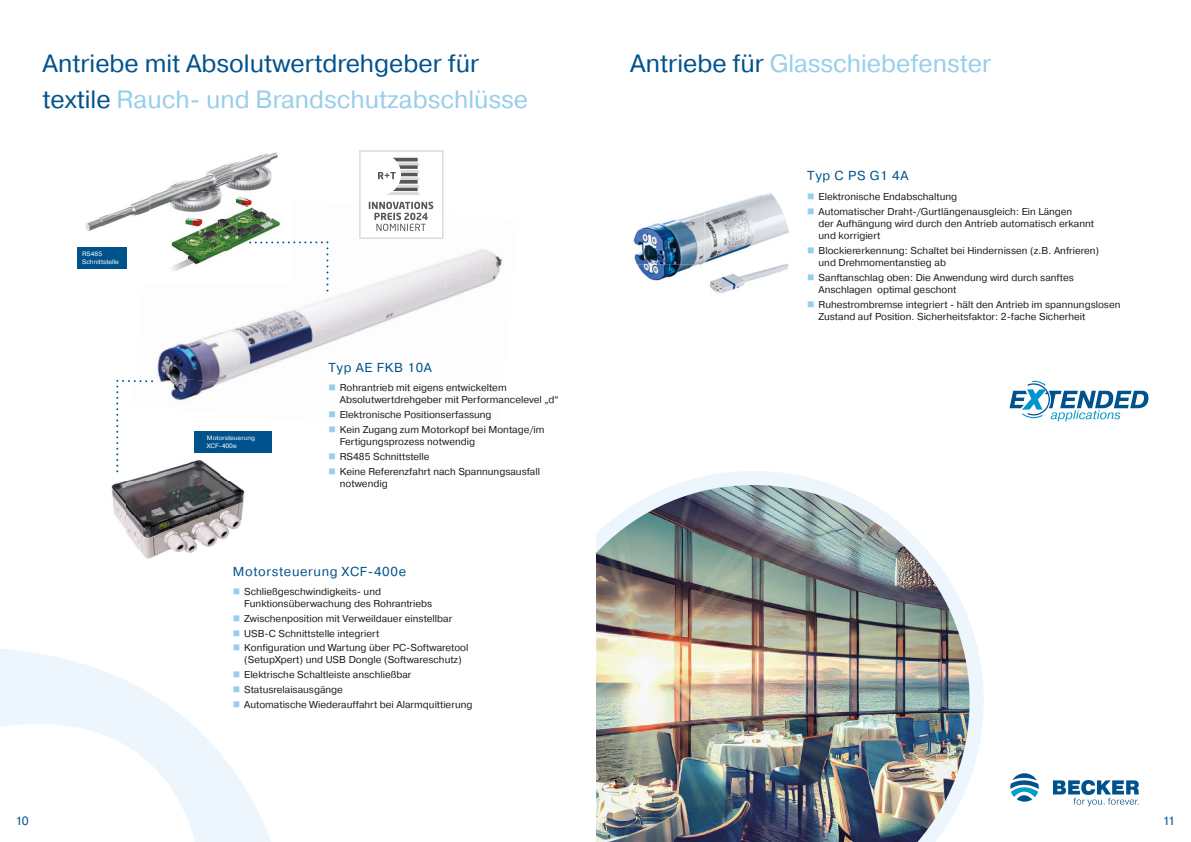
<style>
.page{position:relative;width:1191px;height:842px;background:#fff}
.page>*{position:absolute;margin:0;border:0;box-sizing:border-box;transform-origin:0 0}
.t1{font:25px/36px "Pragmatica";color:#00528d}
.t2{font:25px "Pragmatica";color:#96ceeb}
.t3{font:13px "Pragmatica";letter-spacing:.05em;color:#00538b}
.t4{font:12px "Pragmatica";color:#00538b}
.t5{font:10px/12px "Pragmatica";color:#1d1d1b}
.t6{font:6.3px/7.6px "Pragmatica";color:#fff}
.s1{color:#96ceeb}
.s2{color:#00528d}
</style>
<div class="page">
<svg style="left:1053px;top:780px;width:86px;height:26px"></svg>
<svg style="left:1010px;top:773px;width:28px;height:29px"></svg>
<svg style="left:0;top:649px;width:271px;height:193px"></svg>
<img style="left:468px;top:248px;width:34px;height:39px">
<img style="left:259px;top:265px;width:81px;height:56px">
<img style="left:340px;top:267px;width:106px;height:63px">
<img style="left:432px;top:277px;width:47px;height:53px">
<img style="left:157px;top:329px;width:77px;height:45px">
<img style="left:234px;top:321px;width:106px;height:53px">
<img style="left:334px;top:330px;width:29px;height:44px">
<img style="left:157px;top:374px;width:88px;height:26px">
<img style="left:196px;top:152px;width:82px;height:28px">
<img style="left:107px;top:180px;width:113px;height:35px">
<img style="left:220px;top:180px;width:51px;height:11px">
<img style="left:85px;top:215px;width:52px;height:16px">
<img style="left:149px;top:187px;width:83px;height:32px">
<img style="left:232px;top:196px;width:42px;height:23px">
<img style="left:171px;top:219px;width:109px;height:32px">
<img style="left:172px;top:251px;width:53px;height:21px">
<svg style="left:249px;top:241px;width:79px;height:51px"></svg>
<img style="left:111px;top:452px;width:141px;height:107px">
<div style="left:194px;top:431px;width:77px;height:21px;background:#00528d"></div>
<div style="left:77px;top:247px;width:50px;height:22px;background:#00528d"></div>
<img style="left:639px;top:195px;width:149px;height:35px">
<img style="left:633px;top:230px;width:156px;height:34px">
<img style="left:637px;top:264px;width:151px;height:29px">
<svg style="left:116px;top:380px;width:37px;height:92px"></svg>
<svg style="left:676px;top:471px;width:307px;height:309px"></svg>
<img style="left:596px;top:485px;width:373px;height:357px">
<svg style="left:1009px;top:381px;width:139px;height:40px"></svg>
<svg style="left:359px;top:150px;width:84px;height:89px"></svg>
<h1 class="t1" style="left:43px;top:46px;width:487px">Antriebe mit Absolutwertdrehgeber für textile <span class="s1">Rauch- und Brandschutzabschlüsse</span></h1>
<p class="t6" style="left:82px;top:250px;width:38px">RS485<br>Schnittstelle</p>
<p class="t6" style="left:207px;top:434px;width:50px">Motorsteuerung<br>XCF-400e</p>
<h2 class="t3" style="left:328px;top:360px;width:105px">Typ AE FKB 10A</h2>
<p class="t5" style="left:340px;top:382px;width:220px;text-indent:-11px"><span class="s1">■</span> Rohrantrieb mit eigens entwickeltem<br>Absolutwertdrehgeber mit Performancelevel „d“</p>
<p class="t5" style="left:328px;top:409px;width:165px"><span class="s1">■</span> Elektronische Positionserfassung</p>
<p class="t5" style="left:340px;top:424px;width:206px;text-indent:-11px"><span class="s1">■</span> Kein Zugang zum Motorkopf bei Montage/im<br>Fertigungsprozess notwendig</p>
<p class="t5" style="left:328px;top:451px;width:103px"><span class="s1">■</span> RS485 Schnittstelle</p>
<p class="t5" style="left:340px;top:465px;width:202px;text-indent:-11px"><span class="s1">■</span> Keine Referenzfahrt nach Spannungsausfall notwendig</p>
<h2 class="t3" style="left:233px;top:564px;width:175px">Motorsteuerung XCF-400e</h2>
<p class="t5" style="left:244px;top:586px;width:190px;text-indent:-11px"><span class="s1">■</span> Schließgeschwindigkeits- und<br>Funktionsüberwachung des Rohrantriebs</p>
<p class="t5" style="left:233px;top:612px;width:221px"><span class="s1">■</span> Zwischenposition mit Verweildauer einstellbar</p>
<p class="t5" style="left:233px;top:627px;width:148px"><span class="s1">■</span> USB-C Schnittstelle integriert</p>
<p class="t5" style="left:233px;top:642px;width:237px;text-align:center"><span class="s1">■</span> Konfiguration und Wartung über PC-Softwaretool (SetupXpert) und USB Dongle (Softwareschutz)</p>
<p class="t5" style="left:233px;top:669px;width:180px"><span class="s1">■</span> Elektrische Schaltleiste anschließbar</p>
<p class="t5" style="left:233px;top:684px;width:112px"><span class="s1">■</span> Statusrelaisausgänge</p>
<p class="t5" style="left:233px;top:699px;width:241px"><span class="s1">■</span> Automatische Wiederauffahrt bei Alarmquittierung</p>
<h1 class="t2" style="left:630px;top:48px;width:362px"><span class="s2">Antriebe für</span> Glasschiebefenster</h1>
<h2 class="t3" style="left:807px;top:168px;width:103px">Typ C PS G1 4A</h2>
<p class="t5" style="left:807px;top:191px;width:151px"><span class="s1">■</span> Elektronische Endabschaltung</p>
<p class="t5" style="left:818px;top:206px;width:277px;text-indent:-11px"><span class="s1">■</span> Automatischer Draht-/Gurtlängenausgleich: Ein Längen<br>der Aufhängung wird durch den Antrieb automatisch erkannt und korrigiert</p>
<p class="t5" style="left:818px;top:245px;width:282px;text-indent:-11px"><span class="s1">■</span> Blockiererkennung: Schaltet bei Hindernissen (z.B. Anfrieren) und Drehmomentanstieg ab</p>
<p class="t5" style="left:818px;top:272px;width:257px;text-indent:-11px"><span class="s1">■</span> Sanftanschlag oben: Die Anwendung wird durch sanftes<br>Anschlagen optimal geschont</p>
<p class="t5" style="left:818px;top:298px;width:303px;text-indent:-11px"><span class="s1">■</span> Ruhestrombremse integriert - hält den Antrieb im spannungslosen<br>Zustand auf Position. Sicherheitsfaktor: 2-fache Sicherheit</p>
<p class="t4" style="left:16px;top:813px;width:15px">10</p>
<p class="t4" style="left:1162px;top:813px;width:14px">11</p>
</div>
